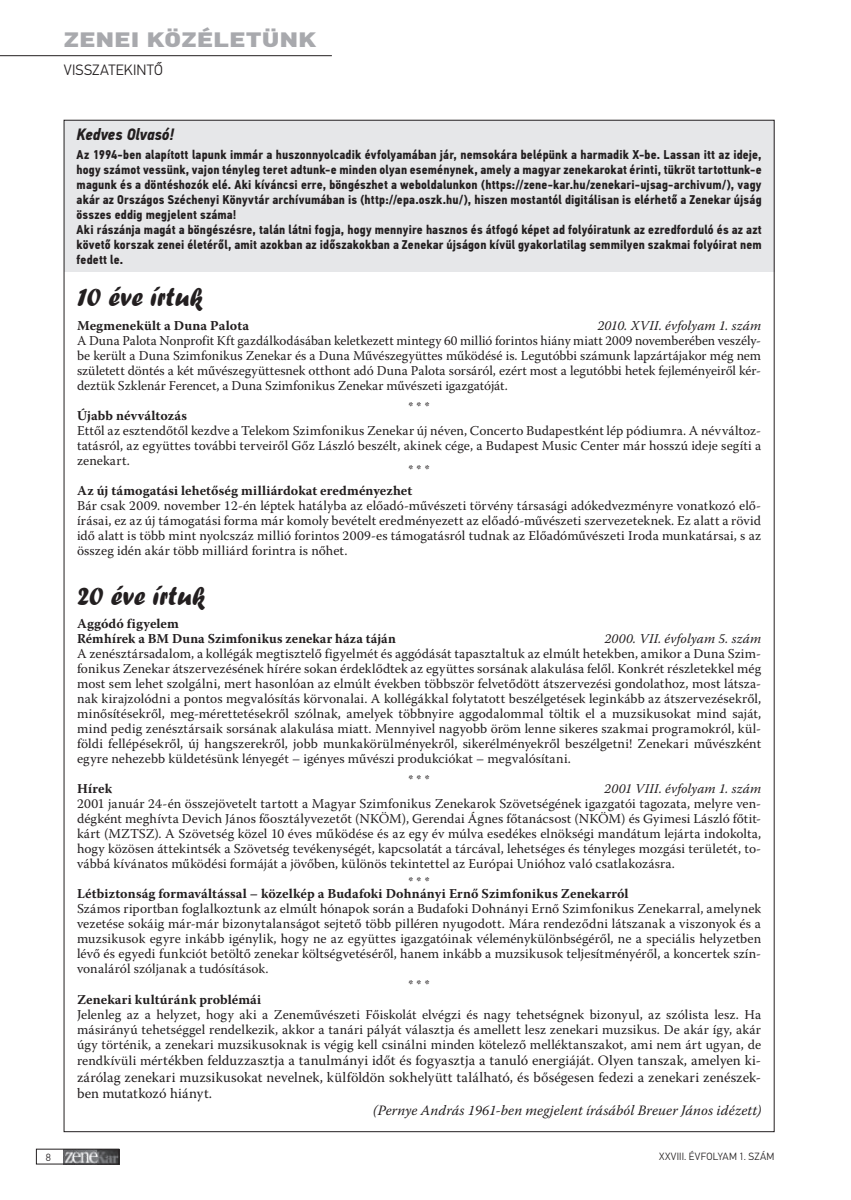
<style>
.page{position:relative;width:851px;height:1200px;background:#fff}
.page>*{position:absolute;margin:0;border:0;box-sizing:border-box;transform-origin:0 0}
.t1{font:27px "Forte";letter-spacing:.005em;color:#231f20}
.t2{font:900 21px "Din Text Pro";letter-spacing:.015em;color:#a8a9ad;scale:1.2 1}
.t3{font:italic 700 16.5px "Din Text Cond Pro";letter-spacing:-.005em;color:#231f20}
.t4{font:300 15px "Din Text Pro";color:#231f20}
.t5{font:14.25px/16.5px "Warnock Pro";letter-spacing:.005em;color:#231f20;text-align:justify}
.t6{font:italic 14.25px "Warnock Pro";letter-spacing:.01em;color:#231f20}
.t7{font:13.5px/15px "Warnock Pro";letter-spacing:.005em;color:#231f20;text-align:justify}
.t8{font:700 13.5px/15px "Warnock Pro";letter-spacing:.01em;color:#231f20}
.t9{font:italic 13.5px "Warnock Pro";letter-spacing:.01em;color:#231f20}
.t10{font:700 12.75px/15px "Din Text Cond Pro";letter-spacing:.015em;color:#231f20}
.t11{font:300 10.5px "Din Text Pro";letter-spacing:.06em;color:#231f20}
.s1{font-size:13.5px}
</style>
<div class="page">
<div style="left:64px;top:120px;width:710px;height:151px;background:#e6e7e9"></div>
<hr style="left:0;top:55px;width:332px;height:1px;background:#231f20">
<img style="left:64px;top:1150px;width:53px;height:11px">
<div style="left:36px;top:1148px;width:83px;height:15px;border:1px solid #231f20"></div>
<h2 class="t2" style="left:64px;top:26px;width:212px">ZENEI KÖZÉLETÜNK</h2>
<p class="t4" style="left:64px;top:61px;width:100px">VISSZATEKINTŐ</p>
<p class="t3" style="left:77px;top:124px;width:99px">Kedves Olvasó!</p>
<p class="t10" style="left:77px;top:147px;width:686px">Az 1994-ben alapított lapunk immár a huszonnyolcadik évfolyamában jár, nemsokára belépünk a harmadik X-be. Lassan itt az ideje, hogy számot vessünk, vajon tényleg teret adtunk-e minden olyan eseménynek, amely a magyar zenekarokat érinti, tükröt tartottunk-e magunk és a döntéshozók elé. Aki kíváncsi erre, böngészhet a weboldalunkon (https://zene-kar.hu/zenekari-ujsag-archivum/), vagy akár az Országos Széchenyi Könyvtár archívumában is (http://epa.oszk.hu/), hiszen mostantól digitálisan is elérhető a Zenekar újság összes eddig megjelent száma!<br>Aki rászánja magát a böngészésre, talán látni fogja, hogy mennyire hasznos és átfogó képet ad folyóiratunk az ezredforduló és az azt követő korszak zenei életéről, amit azokban az időszakokban a Zenekar újságon kívül gyakorlatilag semmilyen szakmai folyóirat nem fedett le.</p>
<h1 class="t1" style="left:77px;top:281px;width:127px">10 éve írtuk</h1>
<p class="t8" style="left:77px;top:318px;width:173px">Megmenekült a Duna Palota</p>
<p class="t9" style="left:597px;top:317px;width:165px">2010. XVII. évfolyam 1. szám</p>
<p class="t7" style="left:77px;top:333px;width:685px">A Duna Palota Nonprofit Kft gazdálkodásában keletkezett mintegy 60 millió forintos hiány miatt 2009 novemberében veszély&shy;be került a Duna Szimfonikus Zenekar és a Duna Művészegyüttes működésé is. Legutóbbi számunk lapzártájakor még nem született döntés a két művészegyüttesnek otthont adó Duna Palota sorsáról, ezért most a legutóbbi hetek fejleményeiről kér&shy;deztük Szklenár Ferencet, a Duna Szimfonikus Zenekar művészeti igazgatóját.</p>
<p class="t7" style="left:408px;top:399px;width:23px">* * *</p>
<p class="t8" style="left:77px;top:408px;width:111px">Újabb névváltozás</p>
<p class="t7" style="left:77px;top:423px;width:685px">Ettől az esztendőtől kezdve a Telekom Szimfonikus Zenekar új néven, Concerto Budapestként lép pódiumra. A névváltoz&shy;tatásról, az együttes további terveiről Gőz László beszélt, akinek cége, a Budapest Music Center már hosszú ideje segíti a zenekart.</p>
<p class="t7" style="left:408px;top:462px;width:23px">* * *</p>
<p class="t8" style="left:77px;top:483px;width:337px">Az új támogatási lehetőség milliárdokat eredményezhet</p>
<p class="t7" style="left:77px;top:498px;width:685px">Bár csak 2009. november 12-én léptek hatályba az előadó-művészeti törvény társasági adókedvezményre vonatkozó elő&shy;írásai, ez az új támogatási forma már komoly bevételt eredményezett az előadó-művészeti szervezeteknek. Ez alatt a rövid idő alatt is több mint nyolcszáz millió forintos 2009-es támogatásról tudnak az Előadóművészeti Iroda munkatársai, s az összeg idén akár több milliárd forintra is nőhet.</p>
<h1 class="t1" style="left:77px;top:579px;width:130px">20 éve írtuk</h1>
<p class="t8" style="left:77px;top:616px;width:320px">Aggódó figyelem<br>Rémhírek a BM Duna Szimfonikus zenekar háza táján</p>
<p class="t9" style="left:604px;top:630px;width:158px">2000. VII. évfolyam 5. szám</p>
<p class="t7" style="left:77px;top:646px;width:685px">A zenésztársadalom, a kollégák megtisztelő figyelmét és aggódását tapasztaltuk az elmúlt hetekben, amikor a Duna Szim&shy;fonikus Zenekar átszervezésének hírére sokan érdeklődtek az együttes sorsának alakulása felől. Konkrét részletekkel még most sem lehet szolgálni, mert hasonlóan az elmúlt években többször felvetődött átszervezési gondolathoz, most látsza&shy;nak kirajzolódni a pontos megvalósítás körvonalai. A kollégákkal folytatott beszélgetések leginkább az átszervezésekről, minősítésekről, meg-mérettetésekről szólnak, amelyek többnyire aggodalommal töltik el a muzsikusokat mind saját, mind pedig zenésztársaik sorsának alakulása miatt. Mennyivel nagyobb öröm lenne sikeres szakmai programokról, kül&shy;földi fellépésekről, új hangszerekről, jobb munkakörülményekről, sikerélményekről beszélgetni! Zenekari művészként egyre nehezebb küldetésünk lényegét – igényes művészi produkciókat – megvalósítani.</p>
<p class="t7" style="left:408px;top:772px;width:23px">* * *</p>
<p class="t8" style="left:77px;top:781px;width:36px">Hírek</p>
<p class="t9" style="left:604px;top:780px;width:158px">2001 VIII. évfolyam 1. szám</p>
<p class="t7" style="left:77px;top:796px;width:685px">2001 január 24-én összejövetelt tartott a Magyar Szimfonikus Zenekarok Szövetségének igazgatói tagozata, melyre ven&shy;dégként meghívta Devich János főosztályvezetőt (NKÖM), Gerendai Ágnes főtanácsost (NKÖM) és Gyimesi László főtit&shy;kárt (MZTSZ). A Szövetség közel 10 éves működése és az egy év múlva esedékes elnökségi mandátum lejárta indokolta, hogy közösen áttekintsék a Szövetség tevékenységét, kapcsolatát a tárcával, lehetséges és tényleges mozgási területét, to&shy;vábbá kívánatos működési formáját a jövőben, különös tekintettel az Európai Unióhoz való csatlakozásra.</p>
<p class="t7" style="left:408px;top:874px;width:23px">* * *</p>
<p class="t8" style="left:77px;top:886px;width:553px">Létbiztonság formaváltással – közelkép a Budafoki Dohnányi Ernő Szimfonikus Zenekarról</p>
<p class="t7" style="left:77px;top:901px;width:685px">Számos riportban foglalkoztunk az elmúlt hónapok során a Budafoki Dohnányi Ernő Szimfonikus Zenekarral, amelynek</p>
<p class="t7" style="left:77px;top:916px;width:685px">vezetése sokáig már-már bizonytalanságot sejtető több pilléren nyugodott. Mára rendeződni látszanak a viszonyok és a</p>
<p class="t7" style="left:77px;top:931px;width:685px">muzsikusok egyre inkább igénylik, hogy ne az együttes igazgatóinak véleménykülönbségéről, ne a speciális helyzetben</p>
<p class="t7" style="left:77px;top:946px;width:685px">lévő és egyedi funkciót betöltő zenekar költségvetéséről, hanem inkább a muzsikusok teljesítményéről, a koncertek szín-</p>
<p class="t7" style="left:77px;top:961px;width:193px">vonaláról szóljanak a tudósítások.</p>
<p class="t7" style="left:408px;top:976px;width:23px">* * *</p>
<p class="t8" style="left:77px;top:991px;width:186px">Zenekari kultúránk problémái</p>
<p class="t7" style="left:77px;top:1006px;width:685px">Jelenleg az a helyzet, hogy aki a Zeneművészeti Főiskolát elvégzi és nagy tehetségnek bizonyul, az szólista lesz. Ha másirányú tehetséggel rendelkezik, akkor a tanári pályát választja és amellett lesz zenekari muzsikus. De akár így, akár úgy történik, a zenekari muzsikusoknak is végig kell csinálni minden kötelező melléktanszakot, ami nem árt ugyan, de</p>
<p class="t5" style="left:77px;top:1051px;width:685px"><span class="s1">rendkívüli mér</span>tékben felduzzasztja a tanulmányi időt és fogyasztja a tanuló energiáját. Olyen tanszak, amelyen ki&shy;zárólag zenekari muzsikusokat nevelnek, külföldön sokhelyütt található, és bőségesen fedezi a zenekari zenészek&shy;ben mutatkozó hiányt.</p>
<p class="t6" style="left:373px;top:1100px;width:389px">(Pernye András 1961-ben megjelent írásából Breuer János idézett)</p>
<p class="t11" style="left:46px;top:1150px;width:7px">8</p>
<p class="t11" style="left:659px;top:1149px;width:117px">XXVIII. ÉVFOLYAM 1. SZÁM</p>
</div>
